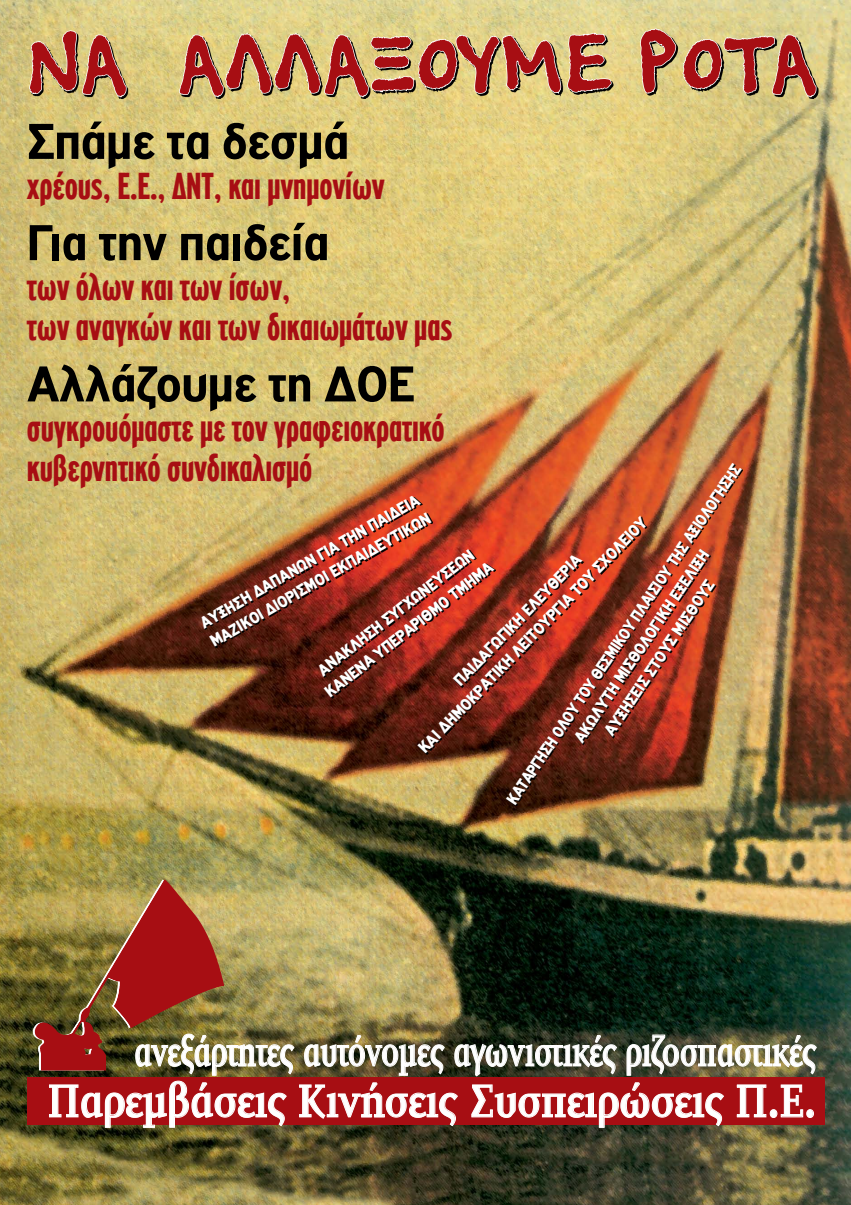
<style>
.page{position:relative;width:851px;height:1205px;background:#fff}
.page>*{position:absolute;margin:0;border:0;box-sizing:border-box;transform-origin:0 0}
.t1{font:800 88.75px "PF Papernote Rough";color:#a70e13}
.t2{font:700 53.75px "PF Highway Gothic Condensed";letter-spacing:-.02em;color:#000;scale:1.05 1}
.t3{font:700 47.69px "PF Diplomat";letter-spacing:-.015em;color:#fff;scale:.85 1}
.t4{font:700 42.5px "PF Diplomat";letter-spacing:-.02em;color:#fff;scale:.71 1}
.t5{font:700 40px/40px "PF Highway Gothic Compressed";letter-spacing:-.02em;color:#a70e13}
.t6{font:900 condensed 17.5px/21.2px "PF Highway Gothic";color:#fff;text-align:center}
.t7{font:900 condensed 17.5px "PF Highway Gothic";color:#fff;scale:.95 1}
</style>
<div class="page">
<img style="left:0;top:0;width:850px;height:1205px">
<div style="left:27px;top:1077px;width:797px;height:48px;background:#a70e13"></div>
<img style="left:49px;top:1033px;width:767px;height:95px">
<svg style="left:127px;top:30px;width:691px;height:69px;background:#d9c97f"></svg>
<svg style="left:27px;top:30px;width:100px;height:69px;background:#8f865f"></svg>
<svg style="left:178px;top:30px;width:383px;height:69px;background:#999066"></svg>
<svg style="left:567px;top:0;width:250px;height:99px;background:#b0a776"></svg>
<img style="left:120px;top:879px;width:2px;height:70px">
<img style="left:122px;top:879px;width:42px;height:70px">
<img style="left:203px;top:497px;width:230px;height:151px">
<svg style="left:320px;top:550px;width:99px;height:148px;background:#781f15"></svg>
<svg style="left:419px;top:516px;width:88px;height:239px;background:#832517"></svg>
<img style="left:507px;top:464px;width:236px;height:342px">
<h1 class="t1" style="left:27px;top:15px;width:792px">ΝΑ ΑΛΛΑΞΟΥΜΕ ΡΟΤΑ</h1>
<h2 class="t2" style="left:27px;top:113px;width:309px">Σπάμε τα δεσμά</h2>
<h3 class="t5" style="left:27px;top:167px;width:360px">χρέους, Ε.Ε., ΔΝΤ, και μνημονίων</h3>
<h2 class="t2" style="left:27px;top:214px;width:290px">Για την παιδεία</h2>
<h3 class="t5" style="left:27px;top:268px;width:427px">των όλων και των ίσων,<br>των αναγκών και των δικαιωμάτων μας</h3>
<h2 class="t2" style="left:27px;top:355px;width:371px">Αλλάζουμε τη ΔΟΕ</h2>
<h3 class="t5" style="left:27px;top:409px;width:420px">συγκρουόμαστε με τον γραφειοκρατικό κυβερνητικό συνδικαλισμό</h3>
<p class="t6" style="left:195px;top:615px;width:253px;text-align:left;rotate:-30deg">ΑΥΞΗΣΗ ΔΑΠΑΝΩΝ ΓΙΑ ΤΗΝ ΠΑΙΔΕΙΑ<br>ΜΑΖΙΚΟΙ ΔΙΟΡΙΣΜΟΙ ΕΚΠΑΙΔΕΥΤΙΚΩΝ</p>
<p class="t7" style="left:547px;top:730px;width:344px;rotate:-56deg">ΟΛΟΥ ΤΟΥ ΘΕΣΜΙΚΟΥ ΠΛΑΙΣΙΟΥ ΤΗΣ ΑΞΙΟΛΟΓΗΣΗΣ</p>
<p class="t6" style="left:398px;top:728px;width:323px;rotate:-46deg">ΠΑΙΔΑΓΩΓΙΚΗ ΕΛΕΥΘΕΡΙΑ<br>ΚΑΙ ΔΗΜΟΚΡΑΤΙΚΗ ΛΕΙΤΟΥΡΓΙΑ ΤΟΥ ΣΧΟΛΕΙΟΥ</p>
<p class="t6" style="left:568px;top:735px;width:230px;rotate:-56deg">ΑΚΩΛΥΤΗ ΜΙΣΘΟΛΟΓΙΚΗ ΕΞΕΛΙΞΗ</p>
<p class="t6" style="left:307px;top:668px;width:210px;rotate:-38deg">ΑΝΑΚΛΗΣΗ ΣΥΓΧΩΝΕΥΣΕΩΝ<br>ΚΑΝΕΝΑ ΥΠΕΡΑΡΙΘΜΟ ΤΜΗΜΑ</p>
<p class="t6" style="left:598px;top:728px;width:186px;rotate:-56deg">ΑΥΞΗΣΕΙΣ ΣΤΟΥΣ ΜΙΣΘΟΥΣ</p>
<p class="t7" style="left:502px;top:797px;width:19px;rotate:-56deg">κατάργηση</p>
<h3 class="t4" style="left:134px;top:1028px;width:962px">ανεξάρτητες αυτόνομες αγωνιστικές ριζοσπαστικές</h3>
<h3 class="t3" style="left:48px;top:1075px;width:905px">Παρεμβάσεις Κινήσεις Συσπειρώσεις Π.Ε.</h3>
</div>
